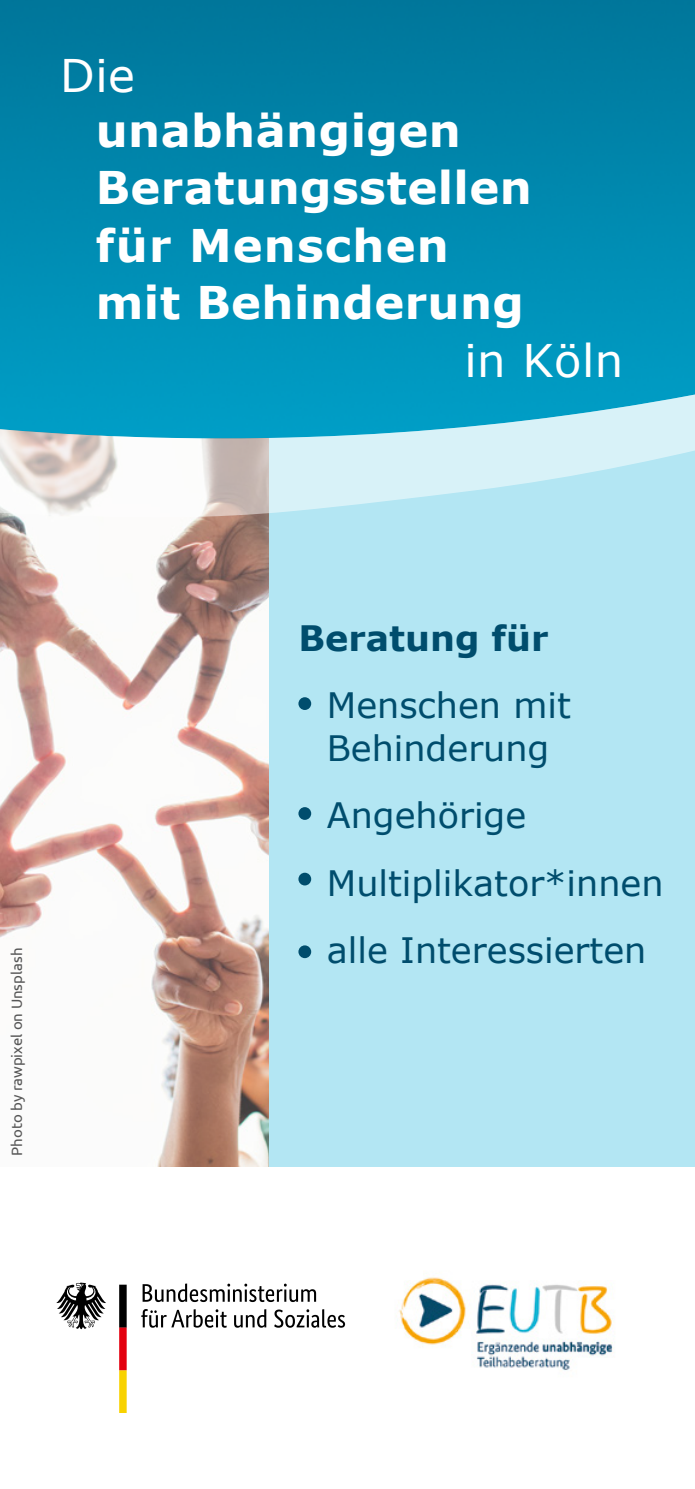
<style>
.page{position:relative;width:695px;height:1489px;background:#fff}
.page>*{position:absolute;margin:0;border:0;box-sizing:border-box;transform-origin:0 0}
.Titel{font:700 45px/57px "Verdana";letter-spacing:.01em;color:#fff}
.Titel-2{font:45px "Verdana";letter-spacing:.01em;color:#fff}
.Stichpunkte{font:35px/42.5px "Verdana";color:#004d6d}
.Überschrift{font:700 35px "Verdana";color:#004d6d}
.t1{font:15px "Ubuntu";color:#565656}
.s1{font-weight:400}
</style>
<div class="page">
<img style="left:0;top:518px;width:269px;height:648px">
<img style="left:396px;top:1277px;width:218px;height:94px">
<svg style="left:56px;top:1282px;width:50px;height:46px"></svg>
<svg style="left:119px;top:1284px;width:8px;height:128px"></svg>
<svg style="left:141px;top:1283px;width:204px;height:44px"></svg>
<div style="left:269px;top:335px;width:425px;height:831px;background:#b3e6f3"></div>
<img style="left:0;top:0;width:694px;height:353px">
<svg style="left:0;top:353px;width:694px;height:165px"></svg>
<div style="left:298px;top:697px;width:13px;height:13px;background:#004d6d;border-radius:50%"></div>
<div style="left:298px;top:807px;width:13px;height:12px;background:#004d6d;border-radius:50%"></div>
<div style="left:298px;top:872px;width:13px;height:13px;background:#004d6d;border-radius:50%"></div>
<div style="left:298px;top:945px;width:13px;height:13px;background:#004d6d;border-radius:50%"></div>
<h1 class="Titel" style="left:96px;top:46px;width:437px;text-indent:-35px"><span class="s1">Die<br></span>unabhängigen<br>Beratungsstellen für Menschen mit Behinderung</h1>
<h1 class="Titel-2" style="left:464px;top:329px;width:160px">in Köln</h1>
<p class="t1" style="left:8px;top:1155px;width:209px;rotate:-90deg">Photo by rawpixel on Unsplash</p>
<h2 class="Überschrift" style="left:298px;top:613px;width:252px">Beratung für</h2>
<p class="Stichpunkte" style="left:327px;top:684px;width:245px">Menschen mit<br>Behinderung</p>
<p class="Stichpunkte" style="left:327px;top:794px;width:201px">Angehörige</p>
<p class="Stichpunkte" style="left:327px;top:861px;width:338px">Multiplikator*innen</p>
<p class="Stichpunkte" style="left:327px;top:929px;width:321px">alle Interessierten</p>
</div>
